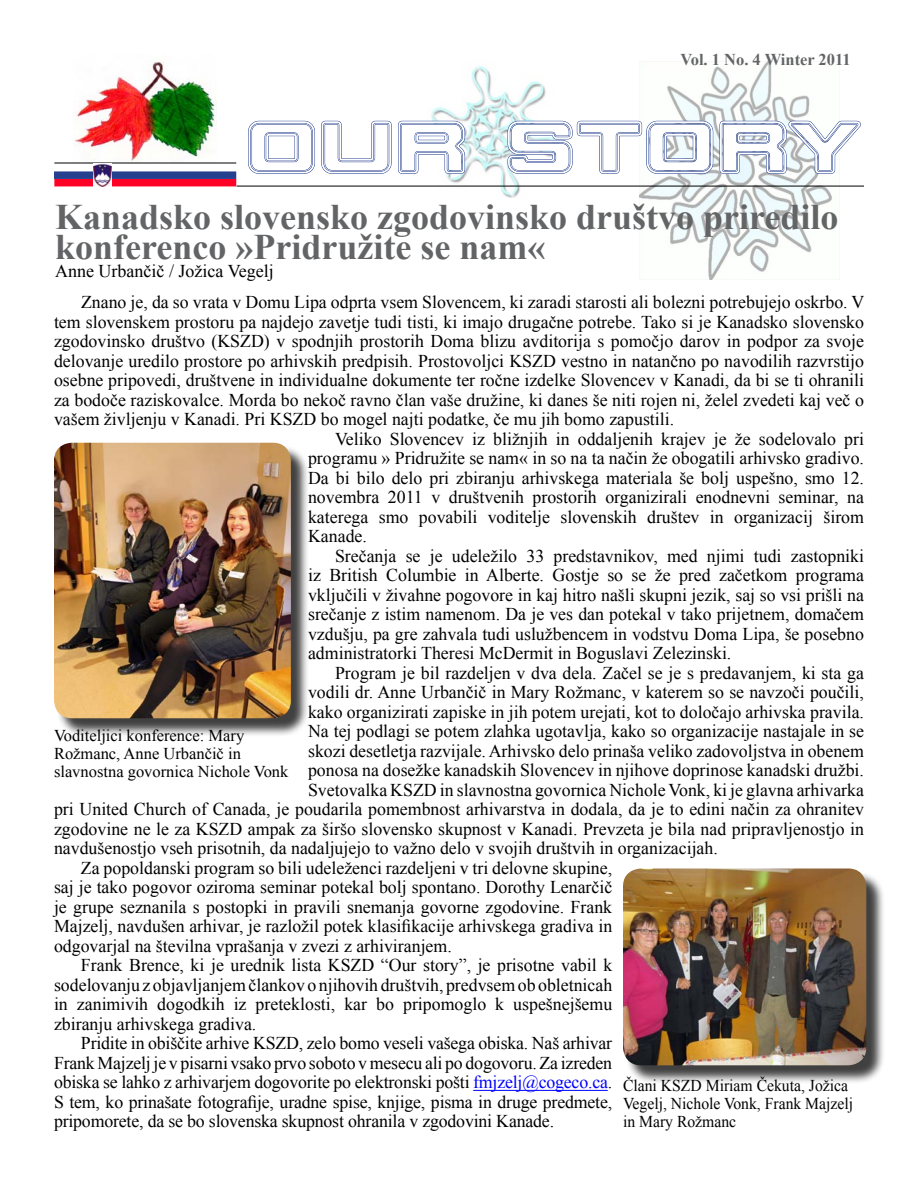
<style>
.page{position:relative;width:918px;height:1188px;background:#fff}
.page>*{position:absolute;margin:0;border:0;box-sizing:border-box;transform-origin:0 0}
.t1{font:700 expanded 75px "Millenium BT";color:#fff}
.t2{font:700 36px/30px "Times New Roman";color:#636466}
.t3{font:18px "Times New Roman";color:#000}
.t4{font:16.5px/18px "Times New Roman";color:#000}
.t5{font:16.5px/18px "Times New Roman";color:#000;scale:.95 1}
.t6{font:700 16.5px "Times New Roman";color:#636466}
.s1{color:#00f}
</style>
<div class="page">
<img style="left:428px;top:65px;width:136px;height:132px">
<img style="left:639px;top:62px;width:201px;height:218px">
<img style="left:73px;top:60px;width:144px;height:103px">
<svg style="left:248px;top:121px;width:67px;height:53px"></svg>
<svg style="left:321px;top:121px;width:71px;height:53px"></svg>
<svg style="left:398px;top:121px;width:67px;height:53px"></svg>
<svg style="left:507px;top:120px;width:354px;height:54px"></svg>
<hr style="left:237px;top:186px;width:627px;height:1px;background:#000">
<div style="left:54px;top:179px;width:182px;height:7px;background:#ff0026"></div>
<div style="left:54px;top:171px;width:182px;height:8px;background:#25408f"></div>
<hr style="left:54px;top:163px;width:182px;height:1px;background:#000">
<img style="left:93px;top:163px;width:18px;height:23px">
<hr style="left:473px;top:1090px;width:135px;height:1px;background:#00f">
<div style="left:56px;top:445px;width:254px;height:292px;background:#000;opacity:.75"></div>
<img style="left:54px;top:443px;width:237px;height:275px">
<div style="left:625px;top:871px;width:260px;height:213px;background:#000;opacity:.75"></div>
<img style="left:623px;top:869px;width:243px;height:196px">
<p class="t6" style="left:680px;top:48px;width:172px">Vol. 1 No. 4 Winter 2011</p>
<h1 class="t1" style="left:245px;top:97px;width:616px">OUR STORY</h1>
<h2 class="t2" style="left:55px;top:201px;width:785px">Kanadsko slovensko zgodovinsko društvo priredilo konferenco »Pridružite se nam«</h2>
<p class="t3" style="left:55px;top:259px;width:220px">Anne Urbančič / Jožica Vegelj</p>
<p class="t3" style="left:81px;top:290px;width:785px">Znano je, da so vrata v Domu Lipa odprta vsem Slovencem, ki zaradi starosti ali bolezni potrebujejo oskrbo. V</p>
<p class="t3" style="left:54px;top:310px;width:812px">tem slovenskem prostoru pa najdejo zavetje tudi tisti, ki imajo drugačne potrebe. Tako si je Kanadsko slovensko</p>
<p class="t3" style="left:54px;top:329px;width:812px">zgodovinsko društvo (KSZD) v spodnjih prostorih Doma blizu avditorija s pomočjo darov in podpor za svoje</p>
<p class="t3" style="left:54px;top:349px;width:812px">delovanje uredilo prostore po arhivskih predpisih. Prostovoljci KSZD vestno in natančno po navodilih razvrstijo</p>
<p class="t3" style="left:54px;top:368px;width:812px">osebne pripovedi, društvene in individualne dokumente ter ročne izdelke Slovencev v Kanadi, da bi se ti ohranili</p>
<p class="t3" style="left:54px;top:388px;width:812px">za bodoče raziskovalce. Morda bo nekoč ravno član vaše družine, ki danes še niti rojen ni, želel zvedeti kaj več o</p>
<p class="t3" style="left:54px;top:407px;width:622px">vašem življenju v Kanadi. Pri KSZD bo mogel najti podatke, če mu jih bomo zapustili.</p>
<p class="t3" style="left:335px;top:427px;width:531px">Veliko Slovencev iz bližnjih in oddaljenih krajev je že sodelovalo pri</p>
<p class="t3" style="left:308px;top:446px;width:557px">programu » Pridružite se nam« in so na ta način že obogatili arhivsko gradivo.</p>
<p class="t3" style="left:308px;top:466px;width:558px">Da bi bilo delo pri zbiranju arhivskega materiala še bolj uspešno, smo 12.</p>
<p class="t3" style="left:308px;top:485px;width:557px">novembra 2011 v društvenih prostorih organizirali enodnevni seminar, na</p>
<p class="t3" style="left:308px;top:505px;width:557px">katerega smo povabili voditelje slovenskih društev in organizacij širom</p>
<p class="t3" style="left:308px;top:524px;width:60px">Kanade.</p>
<p class="t3" style="left:335px;top:544px;width:531px">Srečanja se je udeležilo 33 predstavnikov, med njimi tudi zastopniki</p>
<p class="t3" style="left:308px;top:563px;width:558px">iz British Columbie in Alberte. Gostje so se že pred začetkom programa</p>
<p class="t3" style="left:308px;top:583px;width:557px">vključili v živahne pogovore in kaj hitro našli skupni jezik, saj so vsi prišli na</p>
<p class="t3" style="left:308px;top:602px;width:557px">srečanje z istim namenom. Da je ves dan potekal v tako prijetnem, domačem</p>
<p class="t3" style="left:308px;top:622px;width:557px">vzdušju, pa gre zahvala tudi uslužbencem in vodstvu Doma Lipa, še posebno</p>
<p class="t3" style="left:308px;top:641px;width:425px">administratorki Theresi McDermit in Boguslavi Zelezinski.</p>
<p class="t3" style="left:335px;top:661px;width:530px">Program je bil razdeljen v dva dela. Začel se je s predavanjem, ki sta ga</p>
<p class="t3" style="left:308px;top:680px;width:557px">vodili dr. Anne Urbančič in Mary Rožmanc, v katerem so se navzoči poučili,</p>
<p class="t3" style="left:308px;top:700px;width:557px">kako organizirati zapiske in jih potem urejati, kot to določajo arhivska pravila.</p>
<p class="t3" style="left:308px;top:719px;width:558px">Na tej podlagi se potem zlahka ugotavlja, kako so organizacije nastajale in se</p>
<p class="t3" style="left:308px;top:739px;width:558px">skozi desetletja razvijale. Arhivsko delo prinaša veliko zadovoljstva in obenem</p>
<p class="t3" style="left:308px;top:758px;width:557px">ponosa na dosežke kanadskih Slovencev in njihove doprinose kanadski družbi.</p>
<p class="t3" style="left:308px;top:778px;width:557px">Svetovalka KSZD in slavnostna govornica Nichole Vonk, ki je glavna arhivarka</p>
<p class="t3" style="left:54px;top:797px;width:812px">pri United Church of Canada, je poudarila pomembnost arhivarstva in dodala, da je to edini način za ohranitev</p>
<p class="t3" style="left:54px;top:817px;width:812px">zgodovine ne le za KSZD ampak za širšo slovensko skupnost v Kanadi. Prevzeta je bila nad pripravljenostjo in</p>
<p class="t3" style="left:54px;top:836px;width:665px">navdušenostjo vseh prisotnih, da nadaljujejo to važno delo v svojih društvih in organizacijah.</p>
<p class="t3" style="left:81px;top:856px;width:533px">Za popoldanski program so bili udeleženci razdeljeni v tri delovne skupine,</p>
<p class="t3" style="left:54px;top:875px;width:560px">saj je tako pogovor oziroma seminar potekal bolj spontano. Dorothy Lenarčič</p>
<p class="t3" style="left:54px;top:895px;width:560px">je grupe seznanila s postopki in pravili snemanja govorne zgodovine. Frank</p>
<p class="t3" style="left:54px;top:914px;width:560px">Majzelj, navdušen arhivar, je razložil potek klasifikacije arhivskega gradiva in</p>
<p class="t3" style="left:54px;top:934px;width:399px">odgovarjal na številna vprašanja v zvezi z arhiviranjem.</p>
<p class="t3" style="left:81px;top:953px;width:533px">Frank Brence, ki je urednik lista KSZD “Our story”, je prisotne vabil k</p>
<p class="t3" style="left:54px;top:973px;width:560px">sodelovanju z objavljanjem člankov o njihovih društvih, predvsem ob obletnicah</p>
<p class="t3" style="left:54px;top:992px;width:560px">in zanimivih dogodkih iz preteklosti, kar bo pripomoglo k uspešnejšemu</p>
<p class="t3" style="left:54px;top:1012px;width:204px">zbiranju arhivskega gradiva.</p>
<p class="t3" style="left:81px;top:1031px;width:533px">Pridite in obiščite arhive KSZD, zelo bomo veseli vašega obiska. Naš arhivar</p>
<p class="t3" style="left:54px;top:1051px;width:560px">Frank Majzelj je v pisarni vsako prvo soboto v mesecu ali po dogovoru. Za izreden</p>
<p class="t3" style="left:54px;top:1070px;width:560px">obiska se lahko z arhivarjem dogovorite po elektronski pošti <span class="s1">fmjzelj@cogeco.ca</span>.</p>
<p class="t3" style="left:54px;top:1090px;width:560px">S tem, ko prinašate fotografije, uradne spise, knjige, pisma in druge predmete,</p>
<p class="t3" style="left:54px;top:1109px;width:502px">pripomorete, da se bo slovenska skupnost ohranila v zgodovini Kanade.</p>
<p class="t4" style="left:54px;top:726px;width:236px">Voditeljici konference: Mary<br>Rožmanc, Anne Urbančič in slavnostna govornica Nichole Vonk</p>
<p class="t5" style="left:623px;top:1076px;width:244px">Člani KSZD Miriam Čekuta, Jožica<br>Vegelj, Nichole Vonk, Frank Majzelj in Mary Rožmanc</p>
</div>
